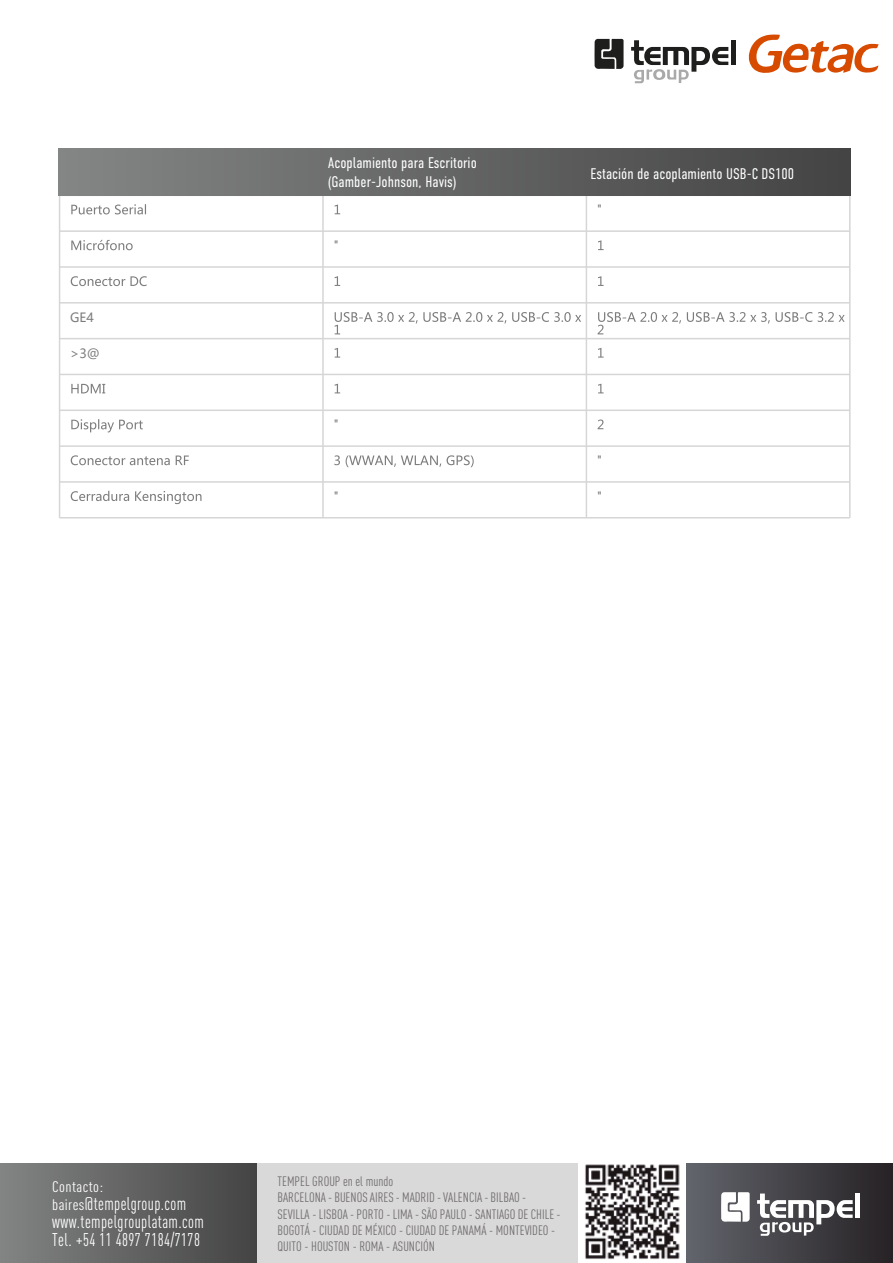
<style>
.page{position:relative;width:893px;height:1263px;background:#fff}
.page>*{position:absolute;margin:0;border:0;box-sizing:border-box;transform-origin:0 0}
.t1{font:condensed 18.15px/18.1px "DIN Pro";letter-spacing:.025em;color:#fff;scale:.91 1}
.t2{font:300 15.45px/18.5px "DIN Condensed";color:#fff}
.t3{font:condensed 15.15px "DIN Pro";letter-spacing:.025em;color:#fff;scale:1.09 1}
.t4{font:condensed 13.5px/16.2px "DIN Pro";color:#726d6e}
.t5{font:12.6px "Microsoft Ya Hei";color:#7d7d7d}
.s1{font-size:15.15px}
</style>
<div class="page">
<div style="left:0;top:1164px;width:257px;height:99px;background:linear-gradient(to right,#838484,#444)"></div>
<div style="left:257px;top:1164px;width:324px;height:99px;background:#d9d9d9"></div>
<div style="left:686px;top:1164px;width:207px;height:99px;background:linear-gradient(to right,#62656c,#262225)"></div>
<img style="left:578px;top:1164px;width:102px;height:99px">
<div style="left:855px;top:1193px;width:5px;height:25px;background:#fff"></div>
<svg style="left:757px;top:1193px;width:96px;height:43px"></svg>
<svg style="left:721px;top:1192px;width:29px;height:30px"></svg>
<hr style="left:731px;top:40px;width:4px;height:25px;background:#1e1e1d">
<svg style="left:631px;top:40px;width:97px;height:43px"></svg>
<svg style="left:594px;top:38px;width:30px;height:31px"></svg>
<svg style="left:749px;top:34px;width:130px;height:39px"></svg>
<hr style="left:60px;top:195px;width:790px;height:1px;background:#d6d6d6">
<hr style="left:60px;top:230px;width:790px;height:2px;background:#d6d6d6">
<hr style="left:60px;top:266px;width:790px;height:2px;background:#d6d6d6">
<hr style="left:60px;top:302px;width:790px;height:2px;background:#d6d6d6">
<hr style="left:60px;top:338px;width:790px;height:1px;background:#d6d6d6">
<hr style="left:60px;top:374px;width:790px;height:1px;background:#d6d6d6">
<hr style="left:60px;top:409px;width:790px;height:2px;background:#d6d6d6">
<hr style="left:60px;top:445px;width:790px;height:2px;background:#d6d6d6">
<hr style="left:60px;top:481px;width:790px;height:2px;background:#d6d6d6">
<hr style="left:60px;top:517px;width:790px;height:1px;background:#d6d6d6">
<hr style="left:59px;top:195px;width:1px;height:323px;background:#d6d6d6">
<hr style="left:322px;top:195px;width:2px;height:323px;background:#d6d6d6">
<hr style="left:586px;top:195px;width:1px;height:323px;background:#d6d6d6">
<hr style="left:849px;top:195px;width:2px;height:323px;background:#d6d6d6">
<svg style="left:71px;top:204px;width:75px;height:10px"></svg>
<svg style="left:335px;top:205px;width:5px;height:9px"></svg>
<svg style="left:71px;top:240px;width:62px;height:10px"></svg>
<svg style="left:598px;top:240px;width:6px;height:10px"></svg>
<svg style="left:71px;top:276px;width:76px;height:10px"></svg>
<svg style="left:335px;top:276px;width:5px;height:10px"></svg>
<svg style="left:598px;top:276px;width:6px;height:10px"></svg>
<svg style="left:335px;top:312px;width:246px;height:22px"></svg>
<svg style="left:598px;top:312px;width:247px;height:22px"></svg>
<svg style="left:335px;top:348px;width:5px;height:10px"></svg>
<svg style="left:598px;top:348px;width:6px;height:10px"></svg>
<svg style="left:71px;top:384px;width:34px;height:9px"></svg>
<svg style="left:335px;top:384px;width:5px;height:9px"></svg>
<svg style="left:598px;top:384px;width:6px;height:9px"></svg>
<svg style="left:71px;top:419px;width:72px;height:13px"></svg>
<svg style="left:598px;top:419px;width:5px;height:10px"></svg>
<svg style="left:71px;top:455px;width:118px;height:10px"></svg>
<svg style="left:334px;top:455px;width:140px;height:12px"></svg>
<svg style="left:71px;top:491px;width:131px;height:13px"></svg>
<div style="left:59px;top:149px;width:792px;height:46px;background:linear-gradient(to right,#848585,#444)"></div>
<p class="t5" style="left:70px;top:309px;width:25px">GE4</p>
<p class="t5" style="left:70px;top:345px;width:31px">&gt;3@</p>
<p class="t2" style="left:328px;top:154px;width:151px">Acoplamiento para Escritorio (Gamber-Johnson, Havis)</p>
<p class="t2" style="left:590px;top:164px;width:205px">Estación de acoplamiento USB-C DS100</p>
<p class="t5" style="left:333px;top:237px;width:7px">"</p>
<p class="t5" style="left:333px;top:416px;width:7px">"</p>
<p class="t5" style="left:597px;top:201px;width:7px">"</p>
<p class="t5" style="left:597px;top:452px;width:7px">"</p>
<p class="t5" style="left:333px;top:488px;width:7px">"</p>
<p class="t5" style="left:597px;top:488px;width:7px">"</p>
<p class="t3" style="left:52px;top:1176px;width:48px">Contacto:</p>
<h1 class="t1" style="left:52px;top:1193px;width:168px"><span class="s1">baires</span>@tempelgroup.com www.tempelgrouplatam.com<br>Tel. +54 11 4897 7184/7178</h1>
<p class="t4" style="left:278px;top:1172px;width:285px">TEMPEL GROUP en el mundo<br>BARCELONA - BUENOS AIRES - MADRID - VALENCIA - BILBAO - SEVILLA - LISBOA - PORTO - LIMA - SÃO PAULO - SANTIAGO DE CHILE - BOGOTÁ - CIUDAD DE MÉXICO - CIUDAD DE PANAMÁ - MONTEVIDEO - QUITO - HOUSTON - ROMA - ASUNCIÓN</p>
</div>
